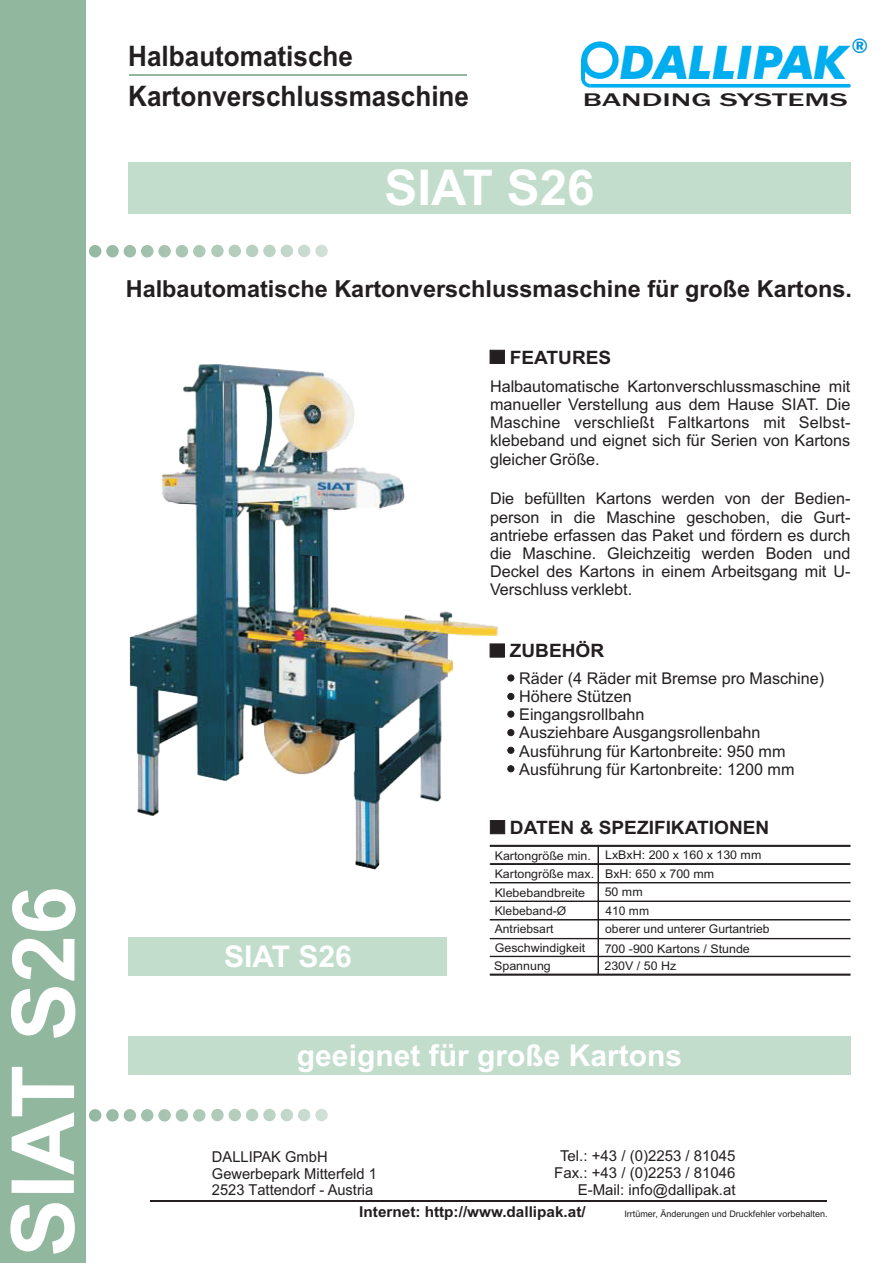
<style>
.page{position:relative;width:893px;height:1263px;background:#fff}
.page>*{position:absolute;margin:0;border:0;box-sizing:border-box;transform-origin:0 0}
.t1{font:700 87px "Arial";color:#fff}
.t2{font:700 49.35px "Arial";color:#fff}
.t3{font:italic 500 46.5px "Futura BT";color:#00aeef}
.t4{font:700 30px "Arial";color:#fff}
.t5{font:700 28.2px/39.6px "Arial";color:#231f20;scale:.92 1}
.t6{font:700 23.4px "Arial";color:#231f20}
.t7{font:italic 500 19.95px "Futura BT";color:#0095d9}
.t8{font:500 18.9px "Franklin Gothic";color:#231f20;scale:1.67 1}
.t9{font:700 18.45px "Arial";color:#231f20;scale:1.04 1}
.t10{font:16.2px/18.1px "Arial";color:#231f20;text-align:justify}
.t11{font:15px/16.8px "Arial";color:#231f20}
.t12{font:700 15px "Arial";color:#231f20}
.t13{font:12px "Arial";color:#231f20;scale:1.04 1}
.t14{font:12px "Arial";color:#231f20}
.t15{font:9px "Arial";color:#231f20}
</style>
<div class="page">
<div style="left:0;top:0;width:85px;height:1263px;background:#92b79f"></div>
<div style="left:89px;top:1109px;width:12px;height:12px;background:#92b79f;border-radius:50%"></div>
<div style="left:106px;top:1109px;width:13px;height:12px;background:#9abca6;border-radius:50%"></div>
<div style="left:124px;top:1109px;width:12px;height:12px;background:#9fbfaa;border-radius:50%"></div>
<div style="left:141px;top:1109px;width:12px;height:12px;background:#a1c1ac;border-radius:50%"></div>
<div style="left:158px;top:1109px;width:13px;height:12px;background:#a6c4b1;border-radius:50%"></div>
<div style="left:176px;top:1109px;width:12px;height:12px;background:#a9c6b4;border-radius:50%"></div>
<svg style="left:193px;top:1109px;width:13px;height:12px"></svg>
<svg style="left:211px;top:1109px;width:13px;height:12px"></svg>
<div style="left:229px;top:1109px;width:12px;height:12px;background:#b4cdbd;border-radius:50%"></div>
<div style="left:246px;top:1109px;width:12px;height:12px;background:#b9d0c1;border-radius:50%"></div>
<svg style="left:263px;top:1109px;width:13px;height:12px"></svg>
<div style="left:281px;top:1109px;width:12px;height:12px;background:#c2d6c9;border-radius:50%"></div>
<div style="left:298px;top:1109px;width:12px;height:12px;background:#c9dbcf;border-radius:50%"></div>
<svg style="left:315px;top:1109px;width:13px;height:12px"></svg>
<div style="left:89px;top:245px;width:12px;height:12px;background:#92b79f;border-radius:50%"></div>
<svg style="left:106px;top:245px;width:13px;height:12px"></svg>
<div style="left:124px;top:245px;width:12px;height:12px;background:#9fbfaa;border-radius:50%"></div>
<div style="left:141px;top:245px;width:12px;height:12px;background:#a1c1ac;border-radius:50%"></div>
<svg style="left:158px;top:245px;width:13px;height:12px"></svg>
<div style="left:176px;top:245px;width:12px;height:12px;background:#a9c6b4;border-radius:50%"></div>
<svg style="left:193px;top:245px;width:13px;height:12px"></svg>
<svg style="left:211px;top:245px;width:13px;height:12px"></svg>
<div style="left:229px;top:245px;width:12px;height:12px;background:#b5cebd;border-radius:50%"></div>
<div style="left:246px;top:245px;width:12px;height:12px;background:#b9d0c1;border-radius:50%"></div>
<svg style="left:263px;top:245px;width:13px;height:12px"></svg>
<div style="left:281px;top:245px;width:12px;height:12px;background:#c2d6c9;border-radius:50%"></div>
<div style="left:298px;top:245px;width:12px;height:12px;background:#c9dbcf;border-radius:50%"></div>
<div style="left:315px;top:245px;width:13px;height:12px;background:#d1e0d6;border-radius:50%"></div>
<hr style="left:129px;top:74px;width:337px;height:2px;background:#92b79f">
<div style="left:128px;top:162px;width:722px;height:51px;background:#c2ddcb"></div>
<svg style="left:490px;top:350px;width:15px;height:14px"></svg>
<svg style="left:502px;top:820px;width:3px;height:14px"></svg>
<svg style="left:508px;top:675px;width:6px;height:6px"></svg>
<div style="left:508px;top:693px;width:6px;height:7px;background:#231f20;border:1px solid #231f20;border-radius:50%"></div>
<svg style="left:502px;top:644px;width:3px;height:13px"></svg>
<svg style="left:508px;top:711px;width:6px;height:6px"></svg>
<svg style="left:581px;top:41px;width:270px;height:47px"></svg>
<hr style="left:150px;top:1200px;width:677px;height:2px;background:#231f20">
<div style="left:508px;top:729px;width:6px;height:7px;background:#231f20;border:1px solid #231f20;border-radius:50%"></div>
<svg style="left:490px;top:845px;width:360px;height:130px"></svg>
<div style="left:128px;top:1036px;width:722px;height:38px;background:#c2ddcb"></div>
<div style="left:128px;top:937px;width:318px;height:38px;background:#c2ddcb"></div>
<img style="left:130px;top:362px;width:372px;height:507px">
<svg style="left:508px;top:747px;width:6px;height:6px"></svg>
<div style="left:508px;top:765px;width:6px;height:7px;background:#231f20;border:1px solid #231f20;border-radius:50%"></div>
<h1 class="t1" style="left:11px;top:1257px;width:372px;rotate:-90deg">SIAT S26</h1>
<h3 class="t5" style="left:128px;top:39px;width:372px">Halbautomatische<br>Kartonverschlussmaschine</h3>
<p class="t7" style="left:851px;top:38px;width:18px">®</p>
<h3 class="t3" style="left:620px;top:44px;width:228px">DALLIPAK</h3>
<p class="t8" style="left:583px;top:92px;width:160px">BANDING SYSTEMS</p>
<h2 class="t2" style="left:384px;top:169px;width:211px">SIAT S26</h2>
<h3 class="t6" style="left:126px;top:280px;width:728px">Halbautomatische Kartonverschlussmaschine für große Kartons.</h3>
<p class="t9" style="left:510px;top:350px;width:99px">FEATURES</p>
<p class="t10" style="left:490px;top:379px;width:362px">Halbautomatische Kartonverschlussmaschine mit manueller Verstellung aus dem Hause SIAT. Die Maschine verschließt Faltkartons mit Selbst&shy;klebeband und eignet sich für Serien von Kartons gleicher Größe.</p>
<p class="t10" style="left:490px;top:491px;width:362px">Die befüllten Kartons werden von der Bedien&shy;person in die Maschine geschoben, die Gurt&shy;antriebe erfassen das Paket und fördern es durch die Maschine. Gleichzeitig werden Boden und Deckel des Kartons in einem Arbeitsgang mit U-Verschluss verklebt.</p>
<p class="t9" style="left:510px;top:644px;width:92px">ZUBEHÖR</p>
<p class="t10" style="left:519px;top:671px;width:306px;text-align:left">Räder (4 Räder mit Bremse pro Maschine)<br>Höhere Stützen<br>Eingangsrollbahn<br>Ausziehbare Ausgangsrollenbahn<br>Ausführung für Kartonbreite: 950 mm<br>Ausführung für Kartonbreite: 1200 mm</p>
<p class="t9" style="left:510px;top:820px;width:251px">DATEN &amp; SPEZIFIKATIONEN</p>
<p class="t13" style="left:495px;top:851px;width:94px">Kartongröße min.</p>
<p class="t13" style="left:495px;top:888px;width:89px">Klebebandbreite</p>
<p class="t13" style="left:605px;top:851px;width:152px">LxBxH: 200 x 160 x 130 mm</p>
<p class="t13" style="left:605px;top:887px;width:38px">50 mm</p>
<p class="t13" style="left:495px;top:869px;width:213px">Kartongröße max. BxH: 650 x 700 mm</p>
<h3 class="t4" style="left:224px;top:945px;width:129px">SIAT S26</h3>
<p class="t14" style="left:495px;top:906px;width:73px">Klebeband-Ø</p>
<p class="t14" style="left:605px;top:906px;width:45px">410 mm</p>
<p class="t14" style="left:495px;top:925px;width:60px">Antriebsart</p>
<p class="t14" style="left:605px;top:925px;width:166px">oberer und unterer Gurtantrieb</p>
<p class="t13" style="left:495px;top:943px;width:89px">Geschwindigkeit</p>
<p class="t13" style="left:605px;top:944px;width:141px">700 -900 Kartons / Stunde</p>
<p class="t13" style="left:494px;top:961px;width:56px">Spannung</p>
<p class="t13" style="left:604px;top:961px;width:71px">230V / 50 Hz</p>
<h3 class="t4" style="left:297px;top:1044px;width:387px">geeignet für große Kartons</h3>
<p class="t11" style="left:212px;top:1150px;width:166px">DALLIPAK GmbH<br>Gewerbepark Mitterfeld 1<br>2523 Tattendorf - Austria</p>
<p class="t11" style="left:554px;top:1149px;width:183px;text-align:right">Tel.: +43 / (0)2253 / 81045<br>Fax.: +43 / (0)2253 / 81046<br>E-Mail: info@dallipak.at</p>
<p class="t12" style="left:359px;top:1206px;width:228px">Internet: http://www.dallipak.at/</p>
<p class="t15" style="left:624px;top:1211px;width:205px">Irrtümer, Änderungen und Druckfehler vorbehalten.</p>
</div>
